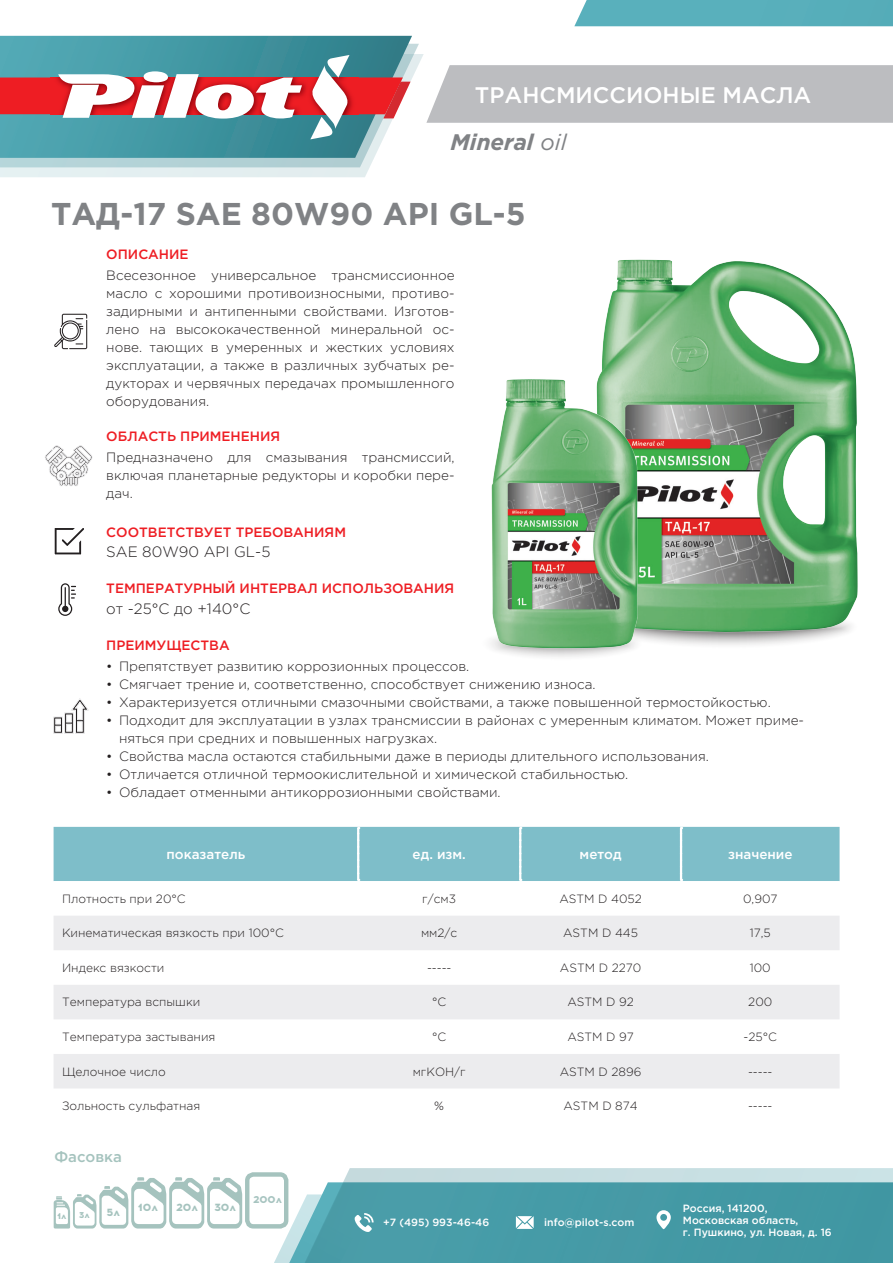
<style>
.page{position:relative;width:893px;height:1263px;background:#fff}
.page>*{position:absolute;margin:0;border:0;box-sizing:border-box;transform-origin:0 0}
.t1{font:700 31.5px "Gotham Pro";color:#808285}
.t2{font:500 22.5px "Gotham Pro";color:#fff}
.t3{font:italic 700 22.5px "Gotham Pro";color:#808285}
.t4{font:300 15px "Gotham Pro";color:#231f20}
.t5{font:500 15px "Gotham Pro";color:#a5c3be}
.t6{font:300 13.5px/18px "Gotham Pro";color:#231f20;text-align:justify}
.t7{font:500 13.5px "Gotham Pro";color:#ee1d23}
.t8{font:500 13.5px "Gotham Pro";color:#fff}
.t9{font:300 12px "Gotham Pro";color:#231f20}
.t10{font:800 10.65px "Acrom";color:#a5c3be}
.t11{font:500 10.5px/12px "Gotham Pro";color:#fff}
.t12{font:800 10.05px "Acrom";color:#a7c4c0}
.t13{font:800 8.55px "Acrom";color:#a5c3be}
.s1{font-weight:400}
</style>
<div class="page">
<div style="left:574px;top:0;width:319px;height:26px;background:#59b0bc"></div>
<div style="left:345px;top:1168px;width:548px;height:14px;background:#c8dfe2"></div>
<div style="left:374px;top:1182px;width:519px;height:81px;background:#459aa6"></div>
<svg style="left:656px;top:1210px;width:15px;height:19px"></svg>
<div style="left:426px;top:65px;width:467px;height:58px;background:#bcbdc0"></div>
<svg style="left:516px;top:1216px;width:18px;height:13px"></svg>
<svg style="left:597px;top:604px;width:264px;height:45px"></svg>
<img style="left:601px;top:259px;width:260px;height:380px">
<img style="left:490px;top:372px;width:159px;height:283px">
<svg style="left:0;top:54px;width:424px;height:123px"></svg>
<svg style="left:0;top:36px;width:412px;height:122px;background:#4d9ba6"></svg>
<svg style="left:0;top:55px;width:411px;height:84px"></svg>
<svg style="left:54px;top:916px;width:786px;height:172px;fill:#ececee"></svg>
<div style="left:54px;top:827px;width:786px;height:54px;background:#7ebec9"></div>
<svg style="left:53px;top:698px;width:36px;height:36px"></svg>
<svg style="left:58px;top:583px;width:18px;height:33px"></svg>
<svg style="left:54px;top:528px;width:30px;height:27px"></svg>
<svg style="left:45px;top:445px;width:48px;height:41px"></svg>
<svg style="left:54px;top:314px;width:33px;height:35px"></svg>
<div style="left:245px;top:1172px;width:43px;height:56px;border:4px solid #a5c3be;border-radius:6px"></div>
<svg style="left:54px;top:1177px;width:320px;height:86px"></svg>
<p class="t2" style="left:475px;top:82px;width:338px">ТРАНСМИССИОНЫЕ МАСЛА</p>
<p class="t3" style="left:450px;top:129px;width:118px">Mineral <span class="s1">oil</span></p>
<p class="t1" style="left:51px;top:195px;width:476px">ТАД-17 SAE 80W90 API GL-5</p>
<p class="t7" style="left:106px;top:247px;width:84px">ОПИСАНИЕ</p>
<p class="t6" style="left:106px;top:266px;width:350px">Всесезонное универсальное трансмиссионное масло с хорошими противоизносными, противо&shy;задирными и антипенными свойствами. Изготов&shy;лено на высококачественной минеральной ос&shy;нове. тающих в умеренных и жестких условиях эксплуатации, а также в различных зубчатых ре&shy;дукторах и червячных передачах промышленного оборудования.</p>
<p class="t7" style="left:106px;top:428px;width:175px">ОБЛАСТЬ ПРИМЕНЕНИЯ</p>
<p class="t6" style="left:106px;top:448px;width:350px">Предназначено для смазывания трансмиссий, включая планетарные редукторы и коробки пере&shy;дач.</p>
<p class="t7" style="left:106px;top:525px;width:241px">СООТВЕТСТВУЕТ ТРЕБОВАНИЯМ</p>
<p class="t4" style="left:106px;top:544px;width:166px">SAE 80W90 API GL-5</p>
<p class="t7" style="left:106px;top:581px;width:350px">ТЕМПЕРАТУРНЫЙ ИНТЕРВАЛ ИСПОЛЬЗОВАНИЯ</p>
<p class="t4" style="left:106px;top:600px;width:146px">от -25°С до +140°С</p>
<p class="t7" style="left:106px;top:637px;width:125px">ПРЕИМУЩЕСТВА</p>
<p class="t6" style="left:106px;top:657px;width:365px">• Препятствует развитию коррозионных процессов.</p>
<p class="t6" style="left:106px;top:675px;width:491px">• Смягчает трение и, соответственно, способствует снижению износа.</p>
<p class="t6" style="left:106px;top:693px;width:666px">• Характеризуется отличными смазочными свойствами, а также повышенной термостойкостью.</p>
<p class="t6" style="left:119px;top:711px;width:686px;text-indent:-13px">• Подходит для эксплуатации в узлах трансмиссии в районах с умеренным климатом. Может приме&shy;няться при средних и повышенных нагрузках.</p>
<p class="t6" style="left:106px;top:747px;width:604px">• Свойства масла остаются стабильными даже в периоды длительного использования.</p>
<p class="t6" style="left:106px;top:765px;width:523px">• Отличается отличной термоокислительной и химической стабильностью.</p>
<p class="t6" style="left:106px;top:783px;width:396px">• Обладает отменными антикоррозионными свойствами.</p>
<p class="t8" style="left:166px;top:846px;width:80px">показатель</p>
<p class="t8" style="left:413px;top:846px;width:55px">ед. изм.</p>
<p class="t8" style="left:580px;top:846px;width:44px">метод</p>
<p class="t8" style="left:728px;top:846px;width:66px">значение</p>
<p class="t9" style="left:62px;top:892px;width:125px">Плотность при 20°C</p>
<p class="t9" style="left:422px;top:892px;width:35px">г/см3</p>
<p class="t9" style="left:559px;top:892px;width:84px">ASTM D 4052</p>
<p class="t9" style="left:743px;top:892px;width:36px">0,907</p>
<p class="t9" style="left:62px;top:926px;width:223px">Кинематическая вязкость при 100°С</p>
<p class="t9" style="left:421px;top:926px;width:38px">мм2/с</p>
<p class="t9" style="left:563px;top:926px;width:76px">ASTM D 445</p>
<p class="t9" style="left:750px;top:926px;width:23px">17,5</p>
<p class="t9" style="left:62px;top:961px;width:104px">Индекс вязкости</p>
<p class="t9" style="left:427px;top:961px;width:26px">-----</p>
<p class="t9" style="left:560px;top:961px;width:83px">ASTM D 2270</p>
<p class="t9" style="left:750px;top:961px;width:23px">100</p>
<p class="t9" style="left:62px;top:996px;width:140px">Температура вспышки</p>
<p class="t9" style="left:432px;top:996px;width:16px">°С</p>
<p class="t9" style="left:567px;top:996px;width:68px">ASTM D 92</p>
<p class="t9" style="left:748px;top:996px;width:26px">200</p>
<p class="t9" style="left:62px;top:1030px;width:155px">Температура застывания</p>
<p class="t9" style="left:432px;top:1030px;width:16px">°С</p>
<p class="t9" style="left:567px;top:1030px;width:68px">ASTM D 97</p>
<p class="t9" style="left:744px;top:1030px;width:35px">-25°С</p>
<p class="t9" style="left:62px;top:1065px;width:105px">Щелочное число</p>
<p class="t9" style="left:413px;top:1065px;width:55px">мгКОН/г</p>
<p class="t9" style="left:560px;top:1065px;width:83px">ASTM D 2896</p>
<p class="t9" style="left:748px;top:1065px;width:26px">-----</p>
<p class="t9" style="left:62px;top:1099px;width:140px">Зольность сульфатная</p>
<p class="t9" style="left:434px;top:1099px;width:11px">%</p>
<p class="t9" style="left:563px;top:1099px;width:76px">ASTM D 874</p>
<p class="t9" style="left:748px;top:1099px;width:26px">-----</p>
<p class="t5" style="left:54px;top:1148px;width:69px">Фасовка</p>
<p class="t13" style="left:57px;top:1210px;width:11px">1л</p>
<p class="t13" style="left:79px;top:1209px;width:13px">3л</p>
<p class="t10" style="left:106px;top:1204px;width:15px">5л</p>
<p class="t10" style="left:138px;top:1200px;width:22px">10л</p>
<p class="t10" style="left:176px;top:1199px;width:23px">20л</p>
<p class="t10" style="left:214px;top:1199px;width:24px">30л</p>
<p class="t12" style="left:253px;top:1192px;width:31px">200л</p>
<p class="t11" style="left:383px;top:1216px;width:108px">+7 (495) 993-46-46</p>
<p class="t11" style="left:544px;top:1216px;width:92px">info@pilot-s.com</p>
<p class="t11" style="left:683px;top:1201px;width:150px">Россия, 141200,<br>Московская область,<br>г. Пушкино, ул. Новая, д. 16</p>
</div>
